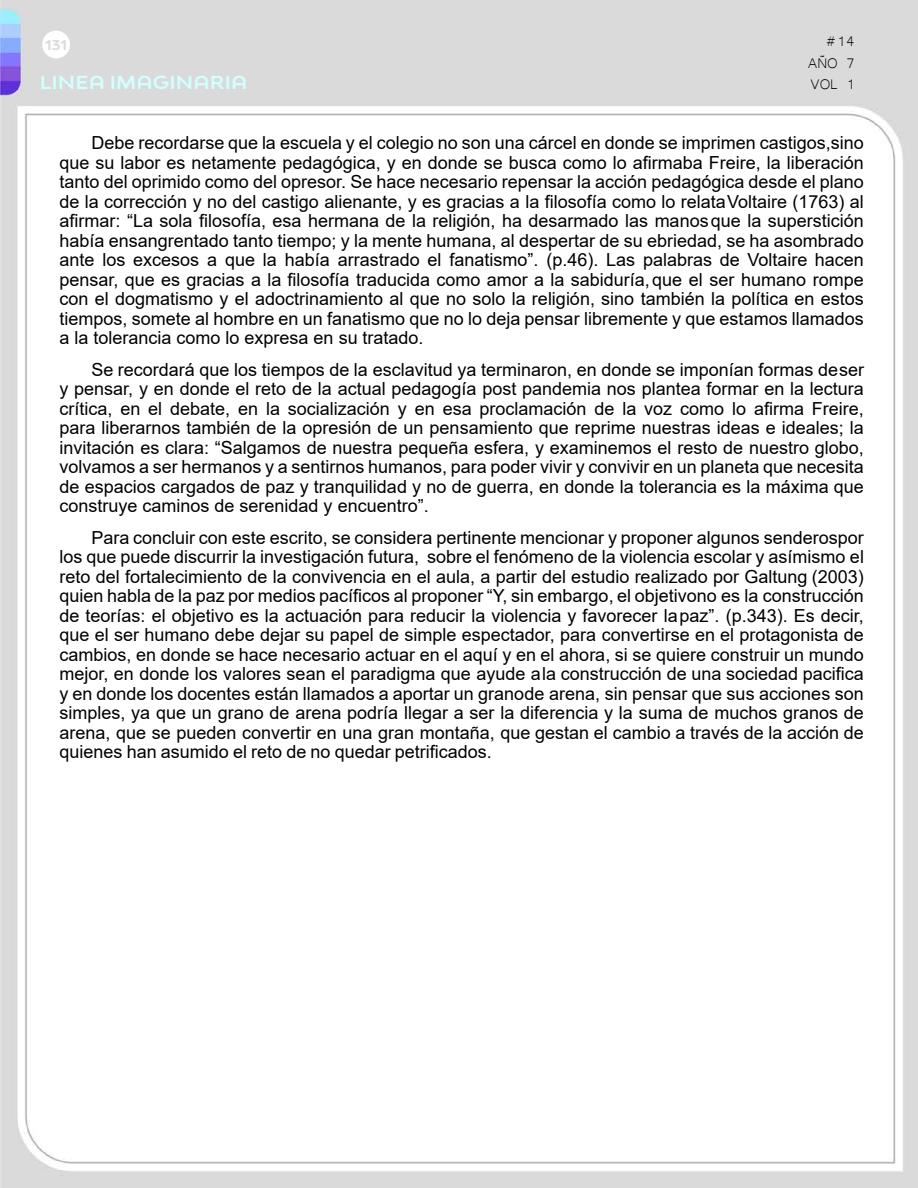
<style>
.page{position:relative;width:918px;height:1188px;background:#fff}
.page>*{position:absolute;margin:0;border:0;box-sizing:border-box;transform-origin:0 0}
.t1{font:18px/19.5px "Arial";color:#000;text-align:justify}
.t2{font:700 expanded 18px "Bw Modelica SS01";letter-spacing:.01em;color:#d2ffff}
.t3{font:18px/21.6px "Microsoft Yi Baiti";color:#000;text-align:justify}
.t4{font:700 expanded 13.5px "Bw Modelica SS01";color:#dbdbdb}
</style>
<div class="page">
<img style="left:1px;top:0;width:917px;height:1188px">
<div style="left:42px;top:31px;width:28px;height:27px;background:#fff;border-radius:50%"></div>
<p class="t4" style="left:45px;top:36px;width:24px">131</p>
<p class="t2" style="left:40px;top:71px;width:209px">LINEA IMAGINARIA</p>
<p class="t3" style="left:808px;top:29px;width:48px;text-indent:17px">#14<br>AÑO 7<br>VOL 1</p>
<p class="t1" style="left:60px;top:133px;width:806px;text-indent:32px">Debe recordarse que la escuela y el colegio no son una cárcel en donde se imprimen castigos, sino que su labor es netamente pedagógica, y en donde se busca como lo afirmaba Freire, la liberación tanto del oprimido como del opresor. Se hace necesario repensar la acción pedagógica desde el plano de la corrección y no del castigo alienante, y es gracias a la filosofía como lo relata Voltaire (1763) al afirmar: “La sola filosofía, esa hermana de la religión, ha desarmado las manos que la superstición había ensangrentado tanto tiempo; y la mente humana, al despertar de su ebriedad, se ha asombrado ante los excesos a que la había arrastrado el fanatismo”. (p.46). Las palabras de Voltaire hacen pensar, que es gracias a la filosofía traducida como amor a la sabiduría, que el ser humano rompe con el dogmatismo y el adoctrinamiento al que no solo la religión, sino también la política en estos tiempos, somete al hombre en un fanatismo que no lo deja pensar libremente y que estamos llamados a la tolerancia como lo expresa en su tratado.</p>
<p class="t1" style="left:60px;top:359px;width:806px;text-indent:32px">Se recordará que los tiempos de la esclavitud ya terminaron, en donde se imponían formas de ser y pensar, y en donde el reto de la actual pedagogía post pandemia nos plantea formar en la lectura crítica, en el debate, en la socialización y en esa proclamación de la voz como lo afirma Freire, para liberarnos también de la opresión de un pensamiento que reprime nuestras ideas e ideales; la invitación es clara: “Salgamos de nuestra pequeña esfera, y examinemos el resto de nuestro globo, volvamos a ser hermanos y a sentirnos humanos, para poder vivir y convivir en un planeta que necesita de espacios cargados de paz y tranquilidad y no de guerra, en donde la tolerancia es la máxima que construye caminos de serenidad y encuentro”.</p>
<p class="t1" style="left:60px;top:527px;width:806px;text-indent:32px">Para concluir con este escrito, se considera pertinente mencionar y proponer algunos senderos por los que puede discurrir la investigación futura, sobre el fenómeno de la violencia escolar y así mismo el reto del fortalecimiento de la convivencia en el aula, a partir del estudio realizado por Galtung (2003) quien habla de la paz por medios pacíficos al proponer “Y, sin embargo, el objetivo no es la construcción de teorías: el objetivo es la actuación para reducir la violencia y favorecer la paz”. (p.343). Es decir, que el ser humano debe dejar su papel de simple espectador, para convertirse en el protagonista de cambios, en donde se hace necesario actuar en el aquí y en el ahora, si se quiere construir un mundo mejor, en donde los valores sean el paradigma que ayude a la construcción de una sociedad pacifica y en donde los docentes están llamados a aportar un grano de arena, sin pensar que sus acciones son simples, ya que un grano de arena podría llegar a ser la diferencia y la suma de muchos granos de arena, que se pueden convertir en una gran montaña, que gestan el cambio a través de la acción de quienes han asumido el reto de no quedar petrificados.</p>
</div>
